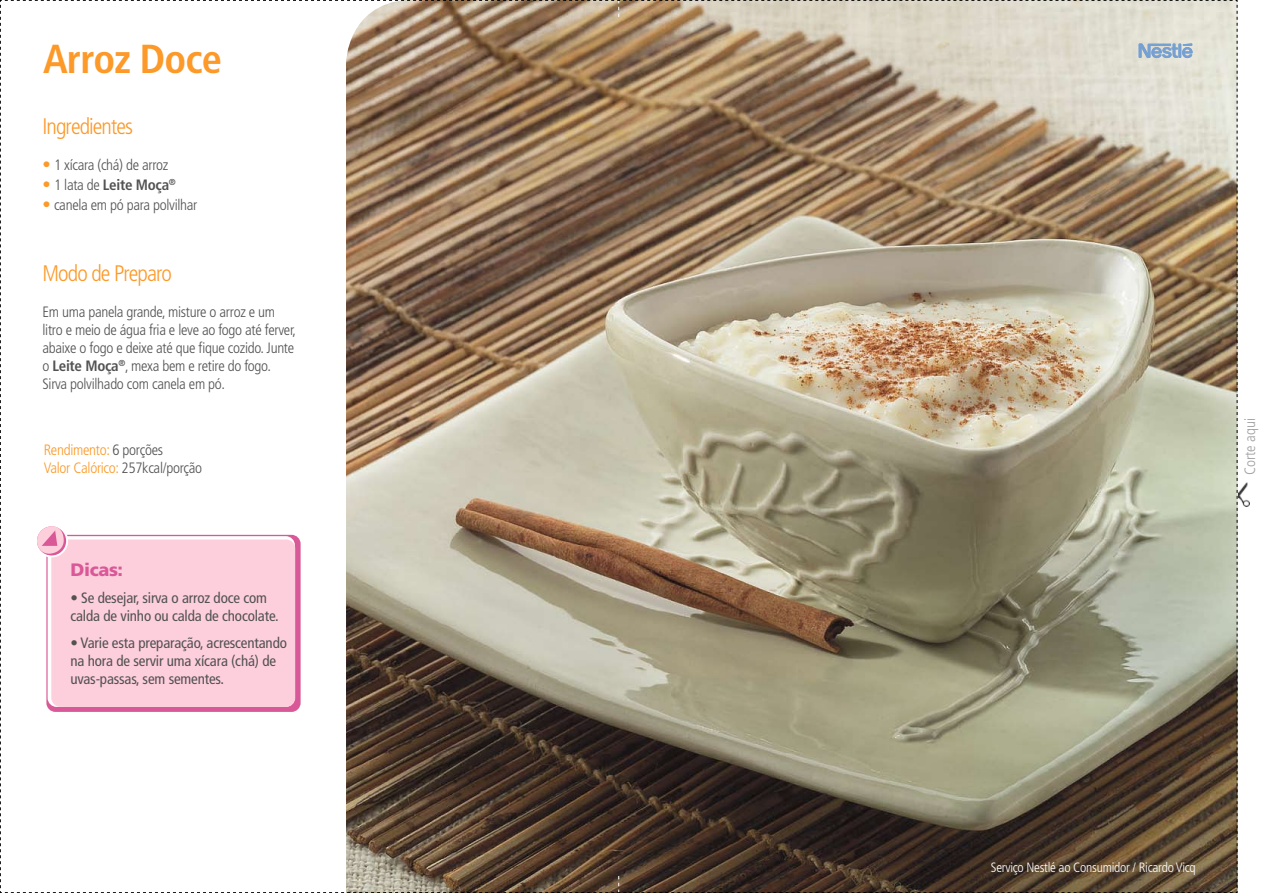
<style>
.page{position:relative;width:1263px;height:893px;background:#fff}
.page>*{position:absolute;margin:0;border:0;box-sizing:border-box;transform-origin:0 0}
.t1{font:700 condensed 40.5px "Frutiger";letter-spacing:-.02em;color:#fc9928}
.t2{font:300 condensed 22.5px "Frutiger";letter-spacing:-.04em;color:#fc9928}
.t3{font:900 18px "Frutiger";letter-spacing:-.02em;color:#d95998}
.t4{font:300 condensed 15px/18px "Frutiger";letter-spacing:-.02em;color:#525252}
.t5{font:condensed 15px/18px "Frutiger";letter-spacing:-.01em;color:#525252}
.t6{font:300 condensed 15px/18px "Frutiger";letter-spacing:-.02em;color:#fc9928}
.t7{font:700 condensed 15px "Frutiger";letter-spacing:-.02em;color:#525252}
.t8{font:300 condensed 15px "Frutiger";color:#9f9f9f}
.t9{font:300 condensed 13.5px "Frutiger";letter-spacing:-.02em;color:#fff}
.s1{font-size:16.5px;color:#fc9928}
.s2{font-weight:300;font-size:16.5px;color:#fc9928}
.s3{font-weight:300}
.s4{font-weight:700}
.s5{color:#525252}
</style>
<div class="page">
<img style="left:1238px;top:483px;width:11px;height:24px">
<img style="left:0;top:0;width:1238px;height:893px">
<h1 class="t1" style="left:43px;top:35px;width:181px">Arroz Doce</h1>
<h2 class="t2" style="left:43px;top:114px;width:92px">Ingredientes</h2>
<p class="t4" style="left:43px;top:156px;width:127px"><span class="s1">•</span> 1 xícara (chá) de arroz</p>
<p class="t7" style="left:43px;top:176px;width:135px"><span class="s2">•</span> <span class="s3">1 lata de</span> Leite Moça<sup>®</sup></p>
<p class="t4" style="left:43px;top:196px;width:156px"><span class="s1">•</span> canela em pó para polvilhar</p>
<h2 class="t2" style="left:43px;top:260px;width:131px">Modo de Preparo</h2>
<p class="t4" style="left:43px;top:303px;width:255px">Em uma panela grande, misture o arroz e um litro e meio de água fria e leve ao fogo até ferver, abaixe o fogo e deixe até que fique cozido. Junte o <span class="s4">Leite Moça</span><sup>®</sup>, mexa bem e retire do fogo.<br>Sirva polvilhado com canela em pó.</p>
<p class="t6" style="left:44px;top:441px;width:160px">Rendimento: <span class="s5">6 porções<br></span>Valor Calórico: <span class="s5">257kcal/porção</span></p>
<p class="t3" style="left:70px;top:559px;width:54px">Dicas:</p>
<p class="t5" style="left:70px;top:589px;width:210px">• Se desejar, sirva o arroz doce com calda de vinho ou calda de chocolate.</p>
<p class="t5" style="left:70px;top:634px;width:218px">• Varie esta preparação, acrescentando na hora de servir uma xícara (chá) de uvas-passas, sem sementes.</p>
<p class="t8" style="left:1241px;top:475px;width:58px;rotate:-90deg">Corte aqui</p>
<p class="t9" style="left:991px;top:859px;width:206px">Serviço Nestlé ao Consumidor / Ricardo Vicq</p>
</div>
